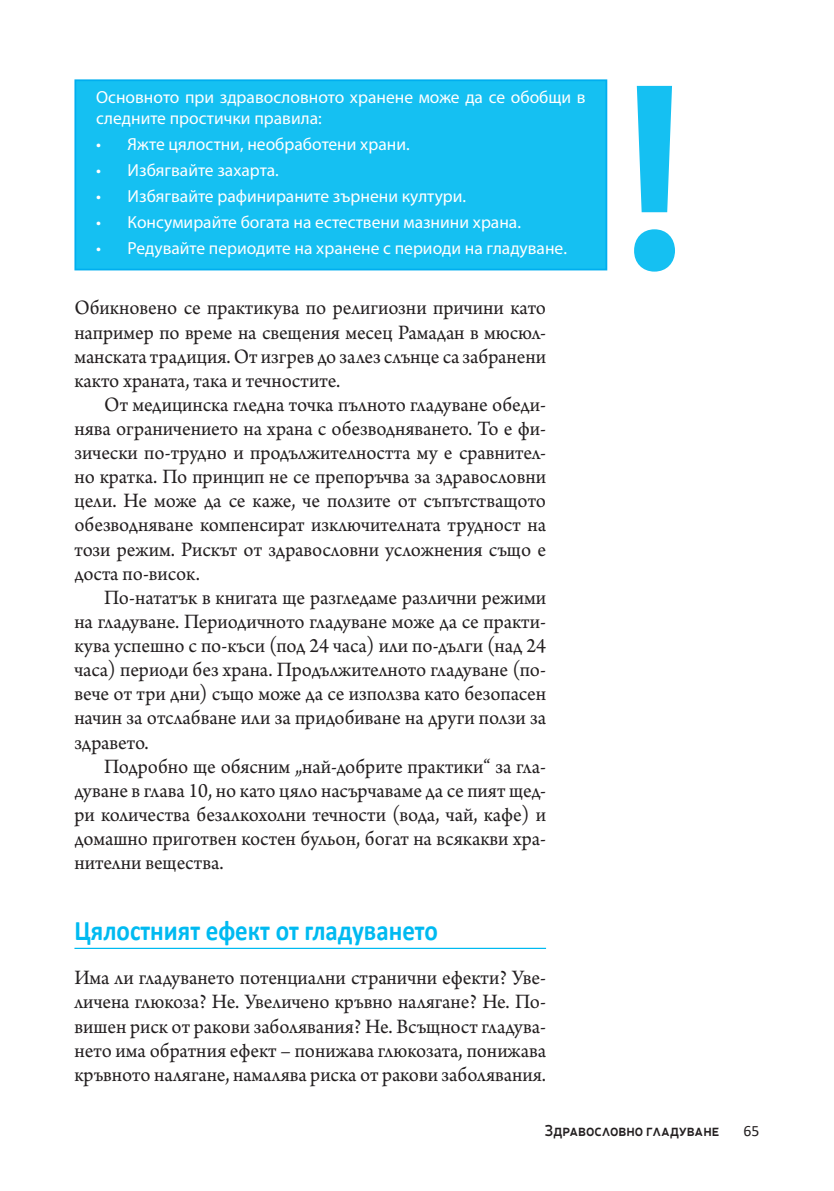
<style>
.page{position:relative;width:834px;height:1191px;background:#fff}
.page>*{position:absolute;margin:0;border:0;box-sizing:border-box;transform-origin:0 0}
.t1{font:600 271.07px "Myriad Pro";color:#15c0f2}
.t2{font:700 28.35px "Calibri";color:#00baf1;scale:.88 1}
.t3{font:21.53px/24.2px "Arno Pro";color:#231f20;text-align:justify;scale:.96 1}
.t4{font:17.5px/21px "Myriad Pro";color:#fff}
.t5{font:600 15.75px "Neris";color:#231f20;scale:.9 1}
.t6{font:15.75px "Calibri";color:#231f20}
</style>
<div class="page">
<hr style="left:74px;top:947px;width:472px;height:2px;background:#00baf1">
<div style="left:75px;top:80px;width:531px;height:189px;background:#15c0f2"></div>
<div style="left:74px;top:79px;width:533px;height:191px;border:2px solid #00aeef"></div>
<p class="t4" style="left:96px;top:86px;width:491px">Основното при здравословното хранене може да се обобщи в следните простички правила:</p>
<p class="t4" style="left:96px;top:133px;width:315px">• Яжте цялостни, необработени храни.</p>
<p class="t4" style="left:96px;top:159px;width:184px">• Избягвайте захарта.</p>
<p class="t4" style="left:96px;top:185px;width:371px">• Избягвайте рафинираните зърнени култури.</p>
<p class="t4" style="left:96px;top:211px;width:426px">• Консумирайте богата на естествени мазнини храна.</p>
<p class="t4" style="left:96px;top:237px;width:472px">• Редувайте периодите на хранене с периоди на гладуване.</p>
<p class="t3" style="left:74px;top:297px;width:492px">Обикновено се практикува по религиозни причини като например по време на свещения месец Рамадан в мюсюл&shy;манската традиция. От изгрев до залез слънце са забранени както храната, така и течностите.</p>
<p class="t3" style="left:74px;top:393px;width:492px;text-indent:30px">От медицинска гледна точка пълното гладуване обеди&shy;нява ограничението на храна с обезводняването. То е фи&shy;зически по-трудно и продължителността му е сравнител&shy;но кратка. По принцип не се препоръчва за здравословни цели. Не може да се каже, че ползите от съпътстващото обезводняване компенсират изключителната трудност на този режим. Рискът от здравословни усложнения също е доста по-висок.</p>
<p class="t3" style="left:74px;top:586px;width:492px;text-indent:30px">По-нататък в книгата ще разгледаме различни режими на гладуване. Периодичното гладуване може да се практи&shy;кува успешно с по-къси (под 24 часа) или по-дълги (над 24 часа) периоди без храна. Продължителното гладуване (по&shy;вече от три дни) също може да се използва като безопасен начин за отслабване или за придобиване на други ползи за здравето.</p>
<p class="t3" style="left:74px;top:755px;width:492px;text-indent:30px">Подробно ще обясним „най-добрите практики“ за гла&shy;дуване в глава 10, но като цяло насърчаваме да се пият щед&shy;ри количества безалкохолни течности (вода, чай, кафе) и домашно приготвен костен бульон, богат на всякакви хра&shy;нителни вещества.</p>
<h2 class="t2" style="left:74px;top:911px;width:414px">Цялостният ефект от гладуването</h2>
<p class="t3" style="left:74px;top:967px;width:492px">Има ли гладуването потенциални странични ефекти? Уве&shy;личена глюкоза? Не. Увеличено кръвно налягане? Не. По&shy;вишен риск от ракови заболявания? Не. Всъщност гладува&shy;нето има обратния ефект – понижава глюкозата, понижава кръвното налягане, намалява риска от ракови заболявания.</p>
<h1 class="t1" style="left:620px;top:5px;width:70px">!</h1>
<p class="t5" style="left:544px;top:1119px;width:195px">Здравословно гладуване</p>
<p class="t6" style="left:743px;top:1119px;width:17px">65</p>
</div>
